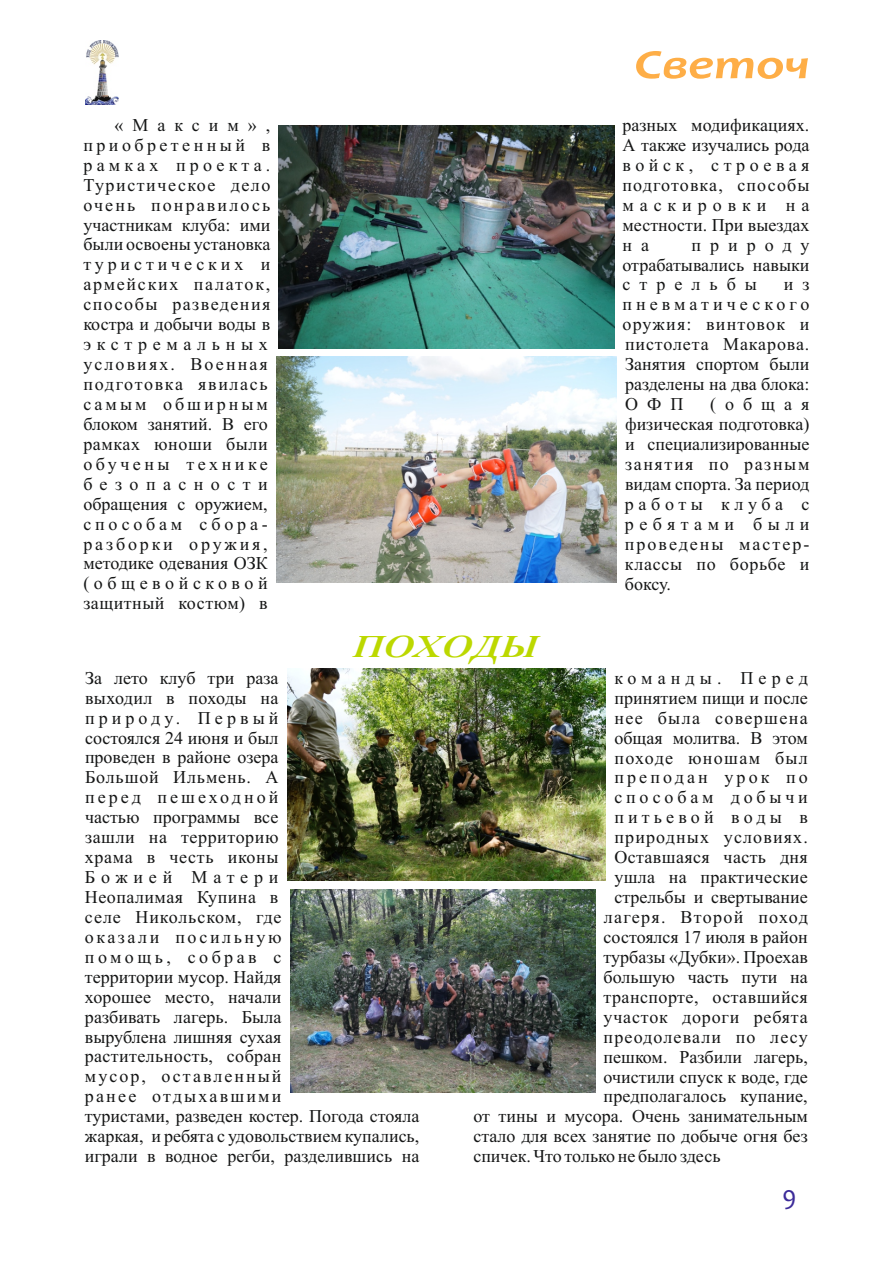
<style>
.page{position:relative;width:893px;height:1263px;background:#fff}
.page>*{position:absolute;margin:0;border:0;box-sizing:border-box;transform-origin:0 0}
.t1{font:italic 700 42px "Candara";color:#feae47;scale:1.27 1}
.t2{font:italic 700 30px "Caslon";color:#bcd800}
.t3{font:27px "Candara";color:#3c2b99}
.t4{font:18px "Times New Roman";color:#151616}
.t5{font:18px "Times New Roman";letter-spacing:.02em;color:#151616}
.t6{font:18px "Times New Roman";letter-spacing:.065em;color:#151616}
.t7{font:18px "Times New Roman";letter-spacing:.075em;color:#151616}
.t8{font:18px "Times New Roman";letter-spacing:.05em;color:#151616}
.t9{font:18px "Times New Roman";letter-spacing:.045em;color:#151616}
.t10{font:18px "Times New Roman";letter-spacing:.115em;color:#151616}
.t11{font:18px "Times New Roman";letter-spacing:.12em;color:#151616}
.t12{font:18px "Times New Roman";letter-spacing:.225em;color:#151616}
.t13{font:18px "Times New Roman";letter-spacing:.19em;color:#151616}
.t14{font:18px "Times New Roman";letter-spacing:.21em;color:#151616}
.t15{font:18px "Times New Roman";letter-spacing:.255em;color:#151616}
.t16{font:18px "Times New Roman";letter-spacing:.06em;color:#151616}
.t17{font:18px "Times New Roman";letter-spacing:.085em;color:#151616}
.t18{font:18px "Times New Roman";letter-spacing:.1em;color:#151616}
.t19{font:18px "Times New Roman";letter-spacing:.08em;color:#151616}
.t20{font:18px "Times New Roman";letter-spacing:.095em;color:#151616}
.t21{font:18px "Times New Roman";letter-spacing:.11em;color:#151616}
.t22{font:18px "Times New Roman";letter-spacing:.14em;color:#151616}
.t23{font:18px "Times New Roman";letter-spacing:.5em;color:#151616}
.t24{font:18px "Times New Roman";letter-spacing:.09em;color:#151616}
.t25{font:18px "Times New Roman";letter-spacing:.16em;color:#151616}
.t26{font:18px "Times New Roman";letter-spacing:.04em;color:#151616}
.t27{font:18px "Times New Roman";letter-spacing:.17em;color:#151616}
.t28{font:18px "Times New Roman";letter-spacing:.235em;color:#151616}
.t29{font:18px "Times New Roman";letter-spacing:.25em;color:#151616}
.t30{font:18px "Times New Roman";letter-spacing:.215em;color:#151616}
.t31{font:18px "Times New Roman";letter-spacing:.195em;color:#151616}
.t32{font:18px "Times New Roman";letter-spacing:.175em;color:#151616}
.t33{font:18px "Times New Roman";letter-spacing:.315em;color:#151616}
.t34{font:18px "Times New Roman";letter-spacing:.165em;color:#151616}
.t35{font:18px "Times New Roman";letter-spacing:.285em;color:#151616}
.t36{font:18px "Times New Roman";letter-spacing:.23em;color:#151616}
.t37{font:18px "Times New Roman";letter-spacing:.33em;color:#151616}
.t38{font:18px "Times New Roman";letter-spacing:.41em;color:#151616}
.t39{font:18px "Times New Roman";letter-spacing:.305em;color:#151616}
.t40{font:18px "Times New Roman";letter-spacing:.32em;color:#151616}
</style>
<div class="page">
<img style="left:85px;top:40px;width:33px;height:64px">
<img style="left:279px;top:125px;width:335px;height:223px">
<img style="left:276px;top:356px;width:341px;height:227px">
<img style="left:287px;top:668px;width:319px;height:213px">
<img style="left:290px;top:890px;width:305px;height:203px">
<h1 class="t1" style="left:635px;top:48px;width:139px">Светоч</h1>
<p class="t5" style="left:115px;top:118px;width:157px">«Максим»,</p>
<p class="t4" style="left:622px;top:118px;width:188px">разных модификациях.</p>
<p class="t13" style="left:83px;top:138px;width:188px">приобретенный в</p>
<p class="t4" style="left:622px;top:138px;width:188px">А также изучались рода</p>
<p class="t28" style="left:83px;top:158px;width:188px">рамках проекта.</p>
<p class="t29" style="left:622px;top:158px;width:188px">войск, строевая</p>
<p class="t17" style="left:83px;top:178px;width:188px">Туристическое дело</p>
<p class="t16" style="left:622px;top:178px;width:188px">подготовка, способы</p>
<p class="t11" style="left:83px;top:198px;width:188px">очень понравилось</p>
<p class="t37" style="left:622px;top:198px;width:188px">маскировки на</p>
<p class="t4" style="left:83px;top:218px;width:188px">участникам клуба: ими</p>
<p class="t4" style="left:622px;top:218px;width:188px">местности. При выездах</p>
<p class="t4" style="left:83px;top:238px;width:188px">были освоены установка</p>
<p class="t5" style="left:622px;top:238px;width:28px">н а</p>
<p class="t23" style="left:692px;top:238px;width:119px">природу</p>
<p class="t30" style="left:83px;top:258px;width:188px">туристических и</p>
<p class="t4" style="left:622px;top:258px;width:188px">отрабатывались навыки</p>
<p class="t18" style="left:83px;top:278px;width:188px">армейских палаток,</p>
<p class="t23" style="left:622px;top:278px;width:136px">стрельбы</p>
<p class="t5" style="left:784px;top:278px;width:27px">и з</p>
<p class="t19" style="left:83px;top:298px;width:188px">способы разведения</p>
<p class="t12" style="left:622px;top:298px;width:188px">пневматического</p>
<p class="t4" style="left:83px;top:318px;width:188px">костра и добычи воды в</p>
<p class="t6" style="left:622px;top:318px;width:188px">оружия: винтовок и</p>
<p class="t33" style="left:83px;top:338px;width:186px">экстремальных</p>
<p class="t8" style="left:625px;top:338px;width:186px">пистолета Макарова.</p>
<p class="t10" style="left:83px;top:358px;width:186px">условиях. Военная</p>
<p class="t4" style="left:625px;top:358px;width:186px">Занятия спортом были</p>
<p class="t20" style="left:83px;top:378px;width:186px">подготовка явилась</p>
<p class="t4" style="left:625px;top:378px;width:186px">разделены на два блока:</p>
<p class="t34" style="left:83px;top:397px;width:186px">самым обширным</p>
<p class="t5" style="left:625px;top:398px;width:60px">ОФП</p>
<p class="t5" style="left:710px;top:398px;width:101px">(общая</p>
<p class="t4" style="left:83px;top:417px;width:186px">блоком занятий. В его</p>
<p class="t4" style="left:625px;top:417px;width:186px">физическая подготовка)</p>
<p class="t5" style="left:83px;top:437px;width:186px">рамках юноши были</p>
<p class="t4" style="left:625px;top:437px;width:186px">и специализированные</p>
<p class="t31" style="left:83px;top:457px;width:186px">обучены технике</p>
<p class="t24" style="left:625px;top:457px;width:186px">занятия по разным</p>
<p class="t38" style="left:83px;top:477px;width:186px">безопасности</p>
<p class="t4" style="left:625px;top:477px;width:186px">видам спорта. За период</p>
<p class="t4" style="left:83px;top:497px;width:186px">обращения с оружием,</p>
<p class="t15" style="left:625px;top:497px;width:186px">работы клуба с</p>
<p class="t14" style="left:83px;top:517px;width:186px">способам сбора-</p>
<p class="t39" style="left:625px;top:517px;width:186px">ребятами были</p>
<p class="t25" style="left:83px;top:537px;width:186px">разборки оружия,</p>
<p class="t21" style="left:625px;top:537px;width:186px">проведены мастер-</p>
<p class="t4" style="left:83px;top:557px;width:186px">методике одевания ОЗК</p>
<p class="t26" style="left:625px;top:557px;width:186px">классы по борьбе и</p>
<p class="t15" style="left:83px;top:577px;width:186px">(общевойсковой</p>
<p class="t5" style="left:625px;top:577px;width:47px">боксу.</p>
<p class="t5" style="left:83px;top:597px;width:186px">защитный костюм) в</p>
<h2 class="t2" style="left:353px;top:637px;width:186px">ПОХОДЫ</h2>
<p class="t4" style="left:85px;top:671px;width:195px">За лето клуб три раза</p>
<p class="t35" style="left:614px;top:671px;width:195px">команды. Перед</p>
<p class="t5" style="left:85px;top:691px;width:195px">выходил в походы на</p>
<p class="t4" style="left:614px;top:691px;width:195px">принятием пищи и после</p>
<p class="t12" style="left:85px;top:711px;width:195px">природу. Первый</p>
<p class="t7" style="left:614px;top:711px;width:195px">нее была совершена</p>
<p class="t4" style="left:85px;top:731px;width:195px">состоялся 24 июня и был</p>
<p class="t4" style="left:614px;top:731px;width:195px">общая молитва. В этом</p>
<p class="t4" style="left:85px;top:751px;width:195px">проведен в районе озера</p>
<p class="t7" style="left:614px;top:751px;width:195px">походе юношам был</p>
<p class="t9" style="left:85px;top:771px;width:195px">Большой Ильмень. А</p>
<p class="t32" style="left:614px;top:771px;width:195px">преподан урок по</p>
<p class="t27" style="left:85px;top:791px;width:195px">перед пешеходной</p>
<p class="t14" style="left:614px;top:791px;width:195px">способам добычи</p>
<p class="t4" style="left:85px;top:811px;width:195px">частью программы все</p>
<p class="t36" style="left:614px;top:811px;width:195px">питьевой воды в</p>
<p class="t5" style="left:85px;top:831px;width:195px">зашли на территорию</p>
<p class="t6" style="left:614px;top:831px;width:195px">природных условиях.</p>
<p class="t5" style="left:85px;top:851px;width:195px">храма в честь иконы</p>
<p class="t5" style="left:614px;top:851px;width:195px">Оставшаяся часть дня</p>
<p class="t40" style="left:85px;top:870px;width:195px">Божией Матери</p>
<p class="t5" style="left:614px;top:871px;width:195px">ушла на практические</p>
<p class="t5" style="left:85px;top:890px;width:195px">Неопалимая Купина в</p>
<p class="t4" style="left:614px;top:890px;width:195px">стрельбы и свертывание</p>
<p class="t8" style="left:85px;top:910px;width:198px">селе Никольском, где</p>
<p class="t7" style="left:604px;top:910px;width:206px">лагеря. Второй поход</p>
<p class="t22" style="left:85px;top:930px;width:198px">оказали посильную</p>
<p class="t4" style="left:604px;top:930px;width:206px">состоялся 17 июля в район</p>
<p class="t13" style="left:85px;top:950px;width:198px">помощь, собрав с</p>
<p class="t4" style="left:604px;top:950px;width:206px">турбазы «Дубки». Проехав</p>
<p class="t4" style="left:85px;top:970px;width:198px">территории мусор. Найдя</p>
<p class="t4" style="left:604px;top:970px;width:206px">большую часть пути на</p>
<p class="t5" style="left:85px;top:990px;width:198px">хорошее место, начали</p>
<p class="t5" style="left:604px;top:990px;width:206px">транспорте, оставшийся</p>
<p class="t5" style="left:85px;top:1010px;width:198px">разбивать лагерь. Была</p>
<p class="t9" style="left:604px;top:1010px;width:206px">участок дороги ребята</p>
<p class="t4" style="left:85px;top:1030px;width:198px">вырублена лишняя сухая</p>
<p class="t6" style="left:604px;top:1030px;width:206px">преодолевали по лесу</p>
<p class="t5" style="left:85px;top:1050px;width:198px">растительность, собран</p>
<p class="t4" style="left:604px;top:1050px;width:206px">пешком. Разбили лагерь,</p>
<p class="t10" style="left:85px;top:1070px;width:198px">мусор, оставленный</p>
<p class="t4" style="left:604px;top:1070px;width:206px">очистили спуск к воде, где</p>
<p class="t11" style="left:85px;top:1090px;width:198px">ранее отдыхавшими</p>
<p class="t5" style="left:604px;top:1090px;width:206px">предполагалось купание,</p>
<p class="t4" style="left:85px;top:1110px;width:336px">туристами, разведен костер. Погода стояла</p>
<p class="t4" style="left:473px;top:1110px;width:336px">от тины и мусора. Очень занимательным</p>
<p class="t4" style="left:85px;top:1130px;width:336px">жаркая, и ребята с удовольствием купались,</p>
<p class="t4" style="left:473px;top:1130px;width:336px">стало для всех занятие по добыче огня без</p>
<p class="t4" style="left:85px;top:1150px;width:336px">играли в водное регби, разделившись на</p>
<p class="t4" style="left:473px;top:1150px;width:249px">спичек. Что только не было здесь</p>
<h3 class="t3" style="left:782px;top:1184px;width:16px">9</h3>
</div>
